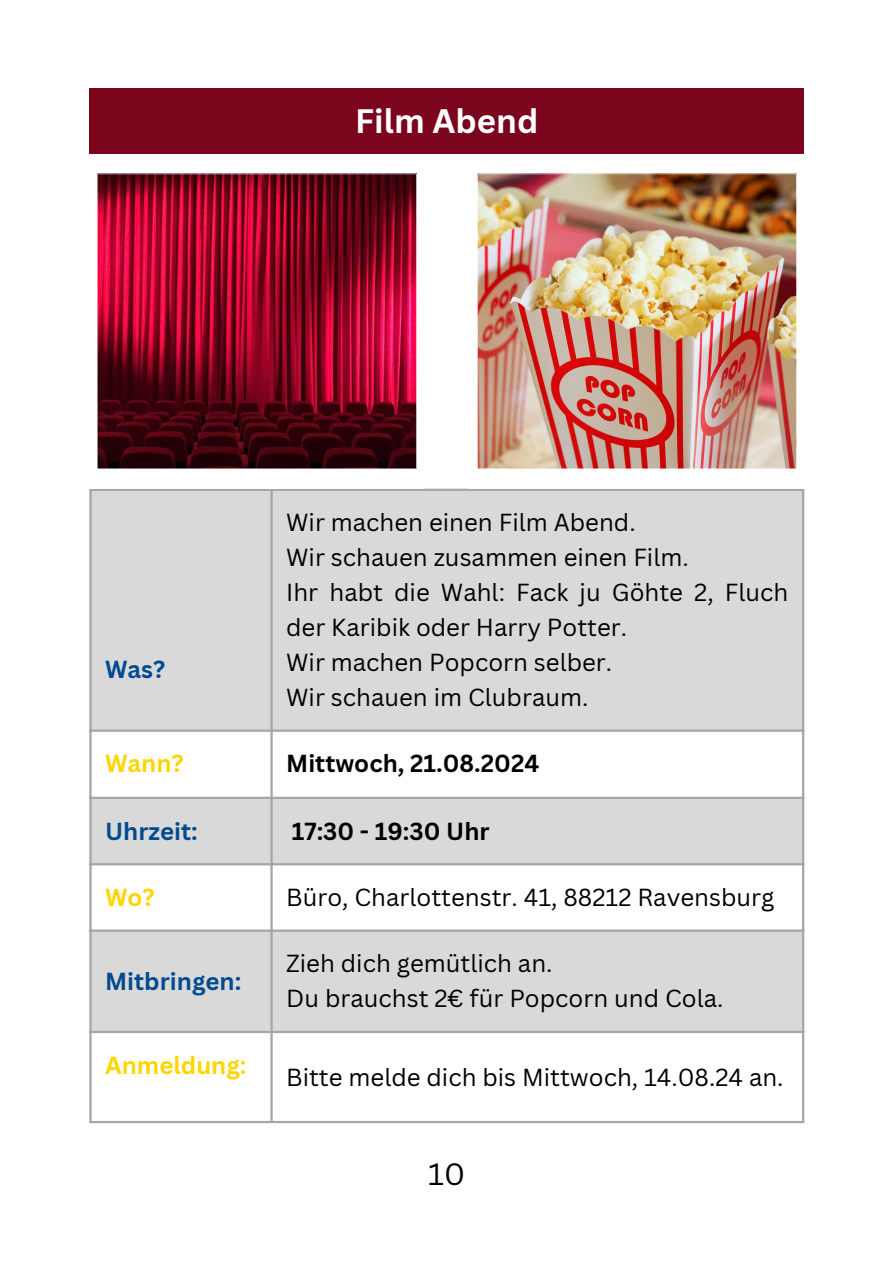
<style>
.page{position:relative;width:894px;height:1264px;background:#fff}
.page>*{position:absolute;margin:0;border:0;box-sizing:border-box;transform-origin:0 0}
.t1{font:700 33px "Canva Sans";color:#fff}
.t2{font:30px "Canva Sans";color:#000}
.t3{font:24px/34.8px "Canva Sans";color:#000}
.t4{font:700 24px "Canva Sans";color:#000}
.t5{font:700 24px "Canva Sans";color:#004b8f}
.t6{font:700 24px "Canva Sans";color:#ffd500}
</style>
<div class="page">
<div style="left:92px;top:491px;width:709px;height:238px;background:#d9d9d9"></div>
<svg style="left:92px;top:731px;width:709px;height:389px"></svg>
<hr style="left:89px;top:491px;width:3px;height:629px;background:#a6a6a6">
<hr style="left:270px;top:491px;width:2px;height:629px;background:#a6a6a6">
<hr style="left:801px;top:491px;width:3px;height:629px;background:#a6a6a6">
<hr style="left:89px;top:488px;width:715px;height:3px;background:#a6a6a6">
<hr style="left:89px;top:729px;width:715px;height:2px;background:#a6a6a6">
<hr style="left:89px;top:796px;width:715px;height:3px;background:#a6a6a6">
<hr style="left:89px;top:863px;width:715px;height:2px;background:#a6a6a6">
<hr style="left:89px;top:929px;width:715px;height:2px;background:#a6a6a6">
<hr style="left:89px;top:1030px;width:715px;height:3px;background:#a6a6a6">
<hr style="left:89px;top:1120px;width:715px;height:3px;background:#a6a6a6">
<svg style="left:97px;top:173px;width:320px;height:296px;background:#7e0721"></svg>
<img style="left:477px;top:173px;width:320px;height:296px">
<div style="left:89px;top:89px;width:715px;height:65px;background:#7a051d"></div>
<p class="t1" style="left:355px;top:98px;width:184px">Film Abend</p>
<h1 class="t5" style="left:105px;top:652px;width:62px">Was?</h1>
<p class="t3" style="left:286px;top:505px;width:351px">Wir machen einen Film Abend.</p>
<p class="t3" style="left:286px;top:539px;width:404px">Wir schauen zusammen einen Film.</p>
<p class="t3" style="left:286px;top:574px;width:503px">Ihr habt die Wahl: Fack ju Göhte 2, Fluch der Karibik oder Harry Potter.</p>
<p class="t3" style="left:286px;top:644px;width:327px">Wir machen Popcorn selber.</p>
<p class="t3" style="left:286px;top:679px;width:303px">Wir schauen im Clubraum.</p>
<p class="t6" style="left:105px;top:746px;width:80px">Wann?</p>
<p class="t4" style="left:286px;top:746px;width:254px">Mittwoch, 21.08.2024</p>
<p class="t5" style="left:105px;top:813px;width:94px">Uhrzeit:</p>
<p class="t4" style="left:292px;top:813px;width:199px">17:30 - 19:30 Uhr</p>
<p class="t6" style="left:105px;top:880px;width:51px">Wo?</p>
<p class="t3" style="left:286px;top:879px;width:489px">Büro, Charlottenstr. 41, 88212 Ravensburg</p>
<p class="t5" style="left:105px;top:964px;width:138px">Mitbringen:</p>
<p class="t6" style="left:105px;top:1047px;width:143px">Anmeldung:</p>
<p class="t3" style="left:286px;top:945px;width:268px">Zieh dich gemütlich an.</p>
<p class="t3" style="left:286px;top:980px;width:438px">Du brauchst 2€ für Popcorn und Cola.</p>
<p class="t3" style="left:286px;top:1059px;width:499px">Bitte melde dich bis Mittwoch, 14.08.24 an.</p>
<p class="t2" style="left:428px;top:1152px;width:39px">10</p>
</div>
